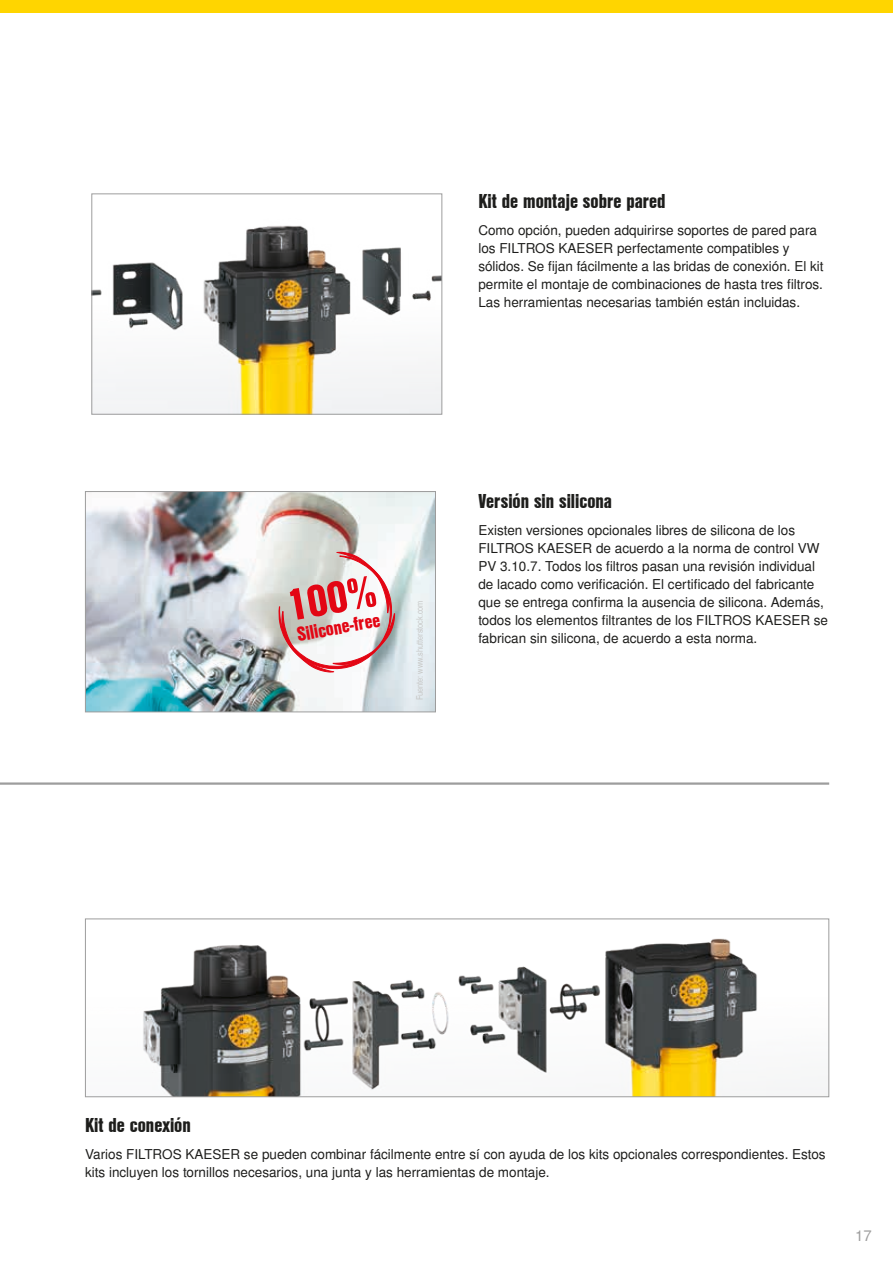
<style>
.page{position:relative;width:893px;height:1263px;background:#fff}
.page>*{position:absolute;margin:0;border:0;box-sizing:border-box;transform-origin:0 0}
.t1{font:43.2px "Nimbus San L Bla Con";color:#e30614}
.t2{font:19.5px "Nimbus San L Bla Con";color:#1d1d1b}
.t3{font:19.05px "Nimbus San L Bla Con";color:#e30614}
.t4{font:15px "Nimbus San L";color:#9d9d9d}
.t5{font:13.5px/18px "Nimbus San L";color:#1d1d1b}
.t6{font:9px "Nimbus San L Reg Con";color:#c7c7c6}
</style>
<div class="page">
<div style="left:0;top:0;width:893px;height:13px;background:#ffd500"></div>
<img style="left:93px;top:225px;width:347px;height:188px">
<div style="left:91px;top:193px;width:351px;height:222px;border:1px solid #9d9d9d"></div>
<img style="left:143px;top:938px;width:684px;height:157px">
<div style="left:85px;top:918px;width:744px;height:179px;border:1px solid #9d9d9d"></div>
<img style="left:87px;top:493px;width:347px;height:217px">
<div style="left:85px;top:491px;width:351px;height:221px;border:1px solid #9d9d9d"></div>
<hr style="left:0;top:782px;width:829px;height:3px;background:#9d9d9d">
<svg style="left:278px;top:552px;width:117px;height:120px"></svg>
<h2 class="t2" style="left:478px;top:187px;width:189px">Kit de montaje sobre pared</h2>
<p class="t5" style="left:478px;top:222px;width:347px">Como opción, pueden adquirirse soportes de pared para los FILTROS KAESER perfectamente compatibles y sólidos. Se fijan fácilmente a las bridas de conexión. El kit permite el montaje de combinaciones de hasta tres filtros.<br>Las herramientas necesarias también están incluidas.</p>
<h1 class="t1" style="left:282px;top:574px;width:92px;rotate:-10deg">100%</h1>
<h3 class="t3" style="left:295px;top:620px;width:86px;rotate:-10deg">Silicone-free</h3>
<p class="t6" style="left:414px;top:700px;width:101px;rotate:-90deg">Fuente: www.shutterstock.com</p>
<h2 class="t2" style="left:478px;top:487px;width:135px">Versión sin silicona</h2>
<p class="t5" style="left:478px;top:522px;width:351px">Existen versiones opcionales libres de silicona de los FILTROS KAESER de acuerdo a la norma de control VW PV 3.10.7. Todos los filtros pasan una revisión individual de lacado como verificación. El certificado del fabricante que se entrega confirma la ausencia de silicona. Además, todos los elementos filtrantes de los FILTROS KAESER se fabrican sin silicona, de acuerdo a esta norma.</p>
<h2 class="t2" style="left:85px;top:1111px;width:107px">Kit de conexión</h2>
<p class="t5" style="left:85px;top:1146px;width:742px">Varios FILTROS KAESER se pueden combinar fácilmente entre sí con ayuda de los kits opcionales correspondientes. Estos kits incluyen los tornillos necesarios, una junta y las herramientas de montaje.</p>
<p class="t4" style="left:855px;top:1226px;width:18px">17</p>
</div>
